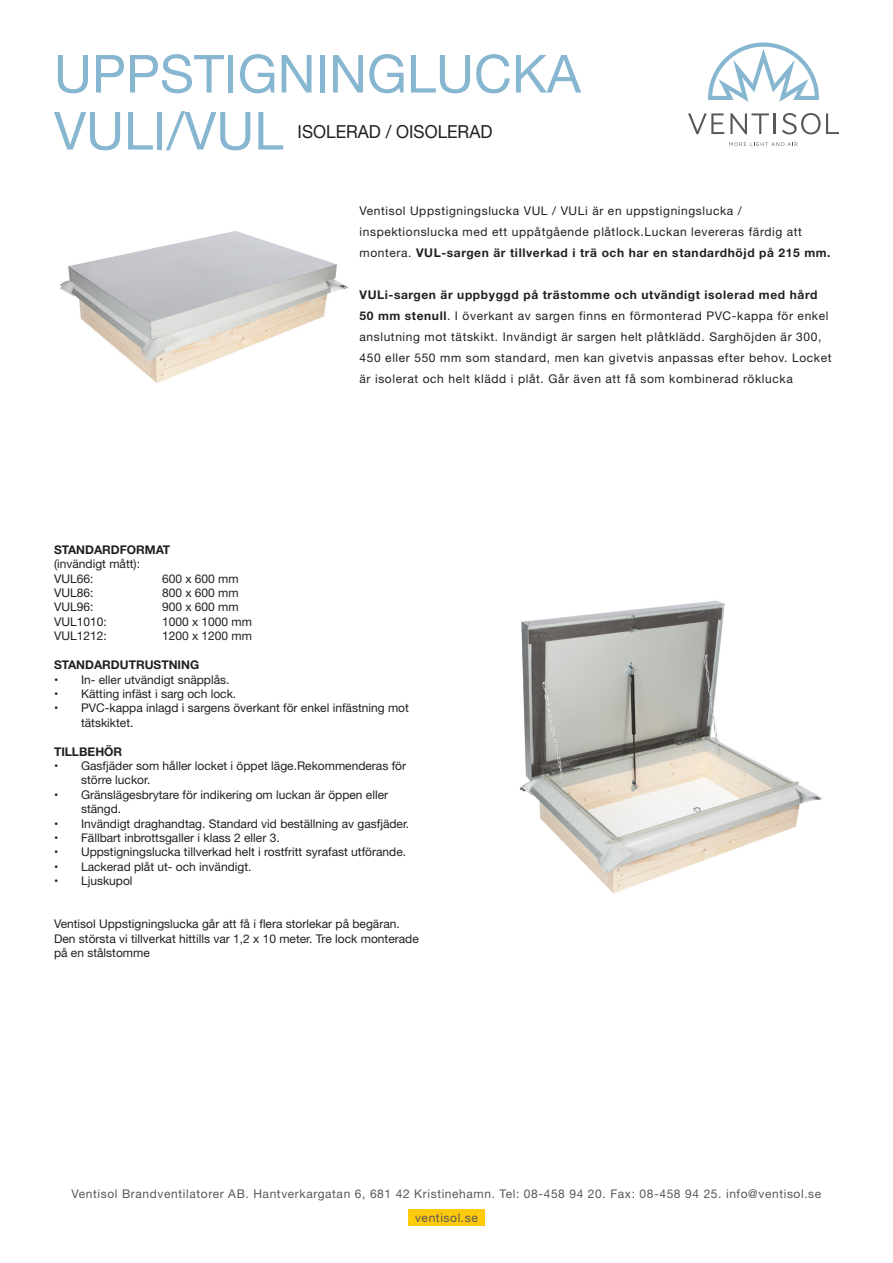
<style>
.page{position:relative;width:893px;height:1263px;background:#fff}
.page>*{position:absolute;margin:0;border:0;box-sizing:border-box;transform-origin:0 0}
.t1{font:52.5px/57px "Helvetica Neue";color:#87b6d0}
.t2{font:18px "Helvetica Neue";color:#231f20;scale:.95 1}
.t3{font:12px/14.4px "Helvetica Neue";color:#231f20}
.t4{font:12px/21px "Helvetica Neue";letter-spacing:.05em;color:#231f20}
.t5{font:12px/23.9px "Helvetica Neue";letter-spacing:.05em;color:#57585a;text-align:center}
.t6{font:700 12px "Helvetica Neue";color:#231f20}
.s1{font-weight:700}
</style>
<div class="page">
<div style="left:408px;top:1210px;width:77px;height:16px;background:#feca0a"></div>
<svg style="left:729px;top:142px;width:68px;height:4px"></svg>
<svg style="left:708px;top:43px;width:111px;height:59px"></svg>
<svg style="left:688px;top:113px;width:36px;height:21px"></svg>
<svg style="left:730px;top:113px;width:39px;height:21px"></svg>
<hr style="left:773px;top:113px;width:3px;height:21px;background:#57585a">
<svg style="left:782px;top:113px;width:57px;height:21px"></svg>
<img style="left:519px;top:600px;width:304px;height:293px">
<img style="left:59px;top:231px;width:290px;height:152px">
<p class="t1" style="left:54px;top:48px;width:528px">UPPSTIGNINGLUCKA<br>VULI/VUL</p>
<p class="t2" style="left:298px;top:118px;width:207px">ISOLERAD / OISOLERAD</p>
<p class="t4" style="left:360px;top:201px;width:473px">Ventisol Uppstigningslucka VUL / VULi är en uppstigningslucka / inspektionslucka med ett uppåtgående plåtlock.Luckan levereras färdig att montera. <span class="s1">VUL-sargen är tillverkad i trä och har en standardhöjd på 215 mm.</span></p>
<p class="t4" style="left:360px;top:285px;width:474px"><span class="s1">VULi-sargen är uppbyggd på trästomme och utvändigt isolerad med hård 50 mm stenull</span>. I överkant av sargen finns en förmonterad PVC-kappa för enkel anslutning mot tätskikt. Invändigt är sargen helt plåtklädd. Sarghöjden är 300, 450 eller 550 mm som standard, men kan givetvis anpassas efter behov. Locket är isolerat och helt klädd i plåt. Går även att få som kombinerad röklucka</p>
<p class="t6" style="left:54px;top:540px;width:118px">STANDARDFORMAT</p>
<p class="t3" style="left:54px;top:557px;width:88px">(invändigt mått):</p>
<p class="t3" style="left:54px;top:572px;width:41px">VUL66:</p>
<p class="t3" style="left:162px;top:572px;width:78px">600 x 600 mm</p>
<p class="t3" style="left:54px;top:586px;width:41px">VUL86:</p>
<p class="t3" style="left:162px;top:586px;width:78px">800 x 600 mm</p>
<p class="t3" style="left:54px;top:601px;width:41px">VUL96:</p>
<p class="t3" style="left:162px;top:601px;width:78px">900 x 600 mm</p>
<p class="t3" style="left:54px;top:615px;width:54px">VUL1010:</p>
<p class="t3" style="left:162px;top:615px;width:92px">1000 x 1000 mm</p>
<p class="t3" style="left:54px;top:629px;width:54px">VUL1212:</p>
<p class="t3" style="left:162px;top:629px;width:92px">1200 x 1200 mm</p>
<p class="t6" style="left:54px;top:655px;width:147px">STANDARDUTRUSTNING</p>
<p class="t3" style="left:54px;top:673px;width:177px">• In- eller utvändigt snäpplås.</p>
<p class="t3" style="left:54px;top:687px;width:184px">• Kätting infäst i sarg och lock.</p>
<p class="t3" style="left:81px;top:701px;width:329px;text-indent:-27px">• PVC-kappa inlagd i sargens överkant för enkel infästning mot tätskiktet.</p>
<p class="t6" style="left:54px;top:742px;width:70px">TILLBEHÖR</p>
<p class="t3" style="left:81px;top:759px;width:327px;text-indent:-27px">• Gasfjäder som håller locket i öppet läge.Rekommenderas för större luckor.</p>
<p class="t3" style="left:81px;top:788px;width:309px;text-indent:-27px">• Gränslägesbrytare för indikering om luckan är öppen eller stängd.</p>
<p class="t3" style="left:54px;top:817px;width:357px">• Invändigt draghandtag. Standard vid beställning av gasfjäder.</p>
<p class="t3" style="left:54px;top:831px;width:227px">• Fällbart inbrottsgaller i klass 2 eller 3.</p>
<p class="t3" style="left:54px;top:845px;width:354px">• Uppstigningslucka tillverkad helt i rostfritt syrafast utförande.</p>
<p class="t3" style="left:54px;top:860px;width:199px">• Lackerad plåt ut- och invändigt.</p>
<p class="t3" style="left:54px;top:874px;width:80px">• Ljuskupol</p>
<p class="t3" style="left:54px;top:917px;width:347px">Ventisol Uppstigningslucka går att få i flera storlekar på begäran.</p>
<p class="t3" style="left:54px;top:932px;width:366px">Den största vi tillverkat hittills var 1,2 x 10 meter. Tre lock monterade på en stålstomme</p>
<p class="t5" style="left:72px;top:1182px;width:751px">Ventisol Brandventilatorer AB. Hantverkargatan 6, 681 42 Kristinehamn. Tel: 08-458 94 20. Fax: 08-458 94 25. info@ventisol.se ventisol.se</p>
</div>
